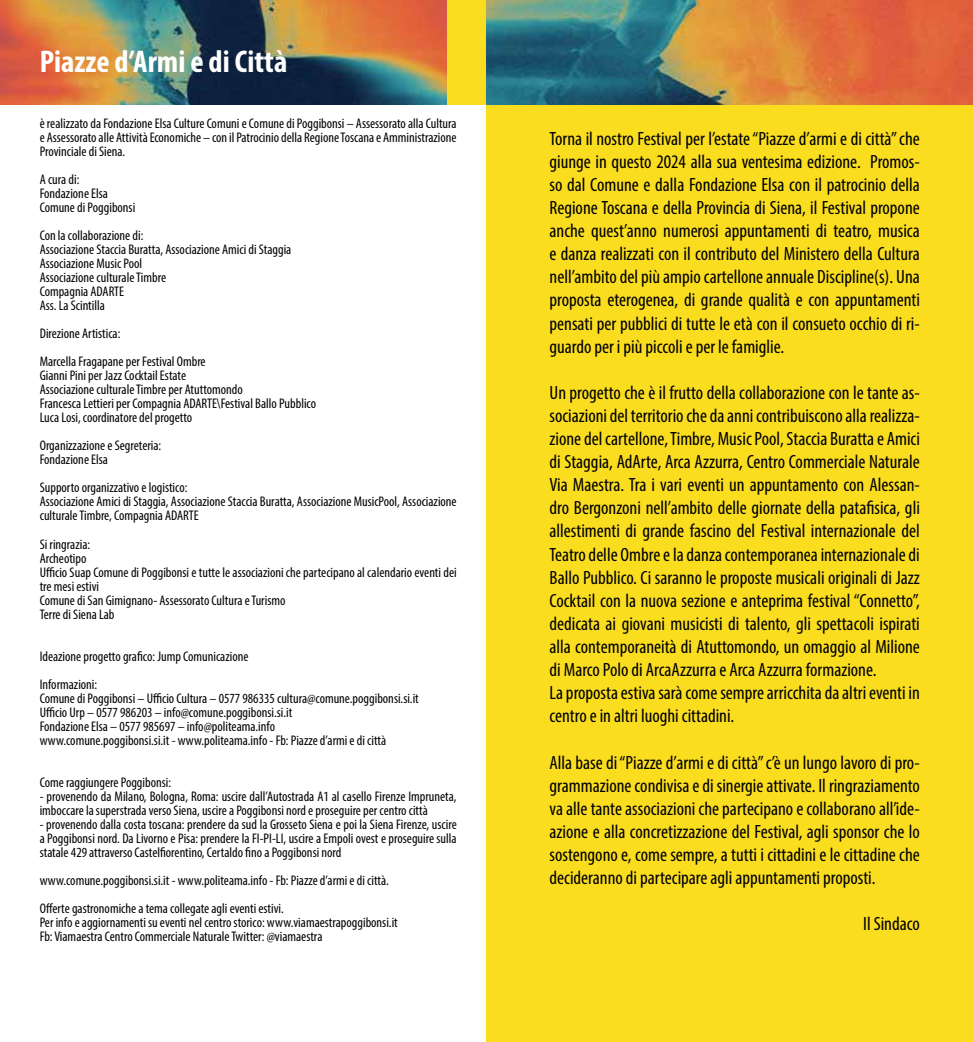
<style>
.page{position:relative;width:973px;height:1042px;background:#fff}
.page>*{position:absolute;margin:0;border:0;box-sizing:border-box;transform-origin:0 0}
.t1{font:700 condensed 31.5px "Myriad Pro";color:#fff}
.t2{font:condensed 19.25px/23.1px "Myriad Pro";color:#000;text-align:justify}
.t3{font:condensed 14px/14px "Myriad Pro";color:#000}
</style>
<div class="page">
<img style="left:0;top:0;width:446px;height:105px">
<div style="left:486px;top:0;width:486px;height:1042px;background:#fadd1f"></div>
<div style="left:446px;top:0;width:40px;height:105px;background:#fadd1f"></div>
<svg style="left:486px;top:0;width:486px;height:105px;background:#977657"></svg>
<h1 class="t1" style="left:40px;top:42px;width:249px">Piazze d’Armi e di Città</h1>
<p class="t3" style="left:40px;top:117px;width:418px;text-align:justify">è realizzato da Fondazione Elsa Culture Comuni e Comune di Poggibonsi – Assessorato alla Cultura e Assessorato alle Attività Economiche – con il Patrocinio della Regione Toscana e Amministrazione Provinciale di Siena.</p>
<p class="t3" style="left:40px;top:173px;width:97px">A cura di:<br>Fondazione Elsa<br>Comune di Poggibonsi</p>
<p class="t3" style="left:40px;top:229px;width:253px">Con la collaborazione di:<br>Associazione Staccia Buratta, Associazione Amici di Staggia<br>Associazione Music Pool<br>Associazione culturale Timbre<br>Compagnia ADARTE<br>Ass. La Scintilla</p>
<p class="t3" style="left:40px;top:320px;width:167px;line-height:28px">Direzione Artistica:<br>Marcella Fragapane per Festival Ombre</p>
<p class="t3" style="left:40px;top:369px;width:278px">Gianni Pini per Jazz Cocktail Estate<br>Associazione culturale Timbre per Atuttomondo<br>Francesca Lettieri per Compagnia ADARTE\Festival Ballo Pubblico Luca Losi, coordinatore del progetto</p>
<p class="t3" style="left:40px;top:439px;width:123px">Organizzazione e Segreteria:<br>Fondazione Elsa</p>
<p class="t3" style="left:40px;top:481px;width:418px">Supporto organizzativo e logistico:<br>Associazione Amici di Staggia, Associazione Staccia Buratta, Associazione MusicPool, Associazione culturale Timbre, Compagnia ADARTE</p>
<p class="t3" style="left:40px;top:537px;width:418px">Si ringrazia:<br>Archeotipo<br>Ufficio Suap Comune di Poggibonsi e tutte le associazioni che partecipano al calendario eventi dei tre mesi estivi<br>Comune di San Gimignano- Assessorato Cultura e Turismo<br>Terre di Siena Lab</p>
<p class="t3" style="left:40px;top:642px;width:210px;line-height:28px">Ideazione progetto grafico: Jump Comunicazione<br>Informazioni:</p>
<p class="t3" style="left:40px;top:691px;width:380px">Comune di Poggibonsi – Ufficio Cultura – 0577 986335 cultura@comune.poggibonsi.si.it Ufficio Urp – 0577 986203 – info@comune.poggibonsi.si.it<br>Fondazione Elsa – 0577 985697 – info@politeama.info<br>www.comune.poggibonsi.si.it - www.politeama.info - Fb: Piazze d’armi e di città</p>
<p class="t3" style="left:40px;top:775px;width:133px">Come raggiungere Poggibonsi:</p>
<p class="t3" style="left:40px;top:789px;width:418px">- provenendo da Milano, Bologna, Roma: uscire dall’Autostrada A1 al casello Firenze Impruneta, imboccare la superstrada verso Siena, uscire a Poggibonsi nord e proseguire per centro città</p>
<p class="t3" style="left:40px;top:817px;width:418px;text-align:justify">- provenendo dalla costa toscana: prendere da sud la Grosseto Siena e poi la Siena Firenze, uscire a Poggibonsi nord. Da Livorno e Pisa: prendere la FI-PI-LI, uscire a Empoli ovest e proseguire sulla statale 429 attraverso Castelfiorentino, Certaldo fino a Poggibonsi nord</p>
<p class="t3" style="left:40px;top:866px;width:351px;line-height:28px">www.comune.poggibonsi.si.it - www.politeama.info - Fb: Piazze d’armi e di città.<br>Offerte gastronomiche a tema collegate agli eventi estivi.</p>
<p class="t3" style="left:40px;top:915px;width:359px">Per info e aggiornamenti su eventi nel centro storico: www.viamaestrapoggibonsi.it<br>Fb: Viamaestra Centro Commerciale Naturale Twitter: @viamaestra</p>
<p class="t2" style="left:549px;top:127px;width:372px">Torna il nostro Festival per l’estate “Piazze d’armi e di città” che giunge in questo 2024 alla sua ventesima edizione. Promos&shy;so dal Comune e dalla Fondazione Elsa con il patrocinio della Regione Toscana e della Provincia di Siena, il Festival propone anche quest’anno numerosi appuntamenti di teatro, musica e danza realizzati con il contributo del Ministero della Cultura nell’ambito del più ampio cartellone annuale Discipline(s). Una proposta eterogenea, di grande qualità e con appuntamenti pensati per pubblici di tutte le età con il consueto occhio di ri&shy;guardo per i più piccoli e per le famiglie.</p>
<p class="t2" style="left:549px;top:381px;width:372px;text-align:left">Un progetto che è il frutto della collaborazione con le tante as&shy;sociazioni del territorio che da anni contribuiscono alla realizza&shy;zione del cartellone, Timbre, Music Pool, Staccia Buratta e Amici di Staggia, AdArte, Arca Azzurra, Centro Commerciale Naturale Via Maestra. Tra i vari eventi un appuntamento con Alessan&shy;dro Bergonzoni nell’ambito delle giornate della patafisica, gli allestimenti di grande fascino del Festival internazionale del Teatro delle Ombre e la danza contemporanea internazionale di Ballo Pubblico. Ci saranno le proposte musicali originali di Jazz Cocktail con la nuova sezione e anteprima festival “Connetto”, dedicata ai giovani musicisti di talento, gli spettacoli ispirati alla contemporaneità di Atuttomondo, un omaggio al Milione di Marco Polo di ArcaAzzurra e Arca Azzurra formazione.<br>La proposta estiva sarà come sempre arricchita da altri eventi in centro e in altri luoghi cittadini.</p>
<p class="t2" style="left:549px;top:750px;width:372px">Alla base di “Piazze d’armi e di città” c’è un lungo lavoro di pro&shy;grammazione condivisa e di sinergie attivate. Il ringraziamento va alle tante associazioni che partecipano e collaborano all’ide&shy;azione e alla concretizzazione del Festival, agli sponsor che lo sostengono e, come sempre, a tutti i cittadini e le cittadine che decideranno di partecipare agli appuntamenti proposti.</p>
<h2 class="t2" style="left:863px;top:912px;width:58px">Il Sindaco</h2>
</div>
